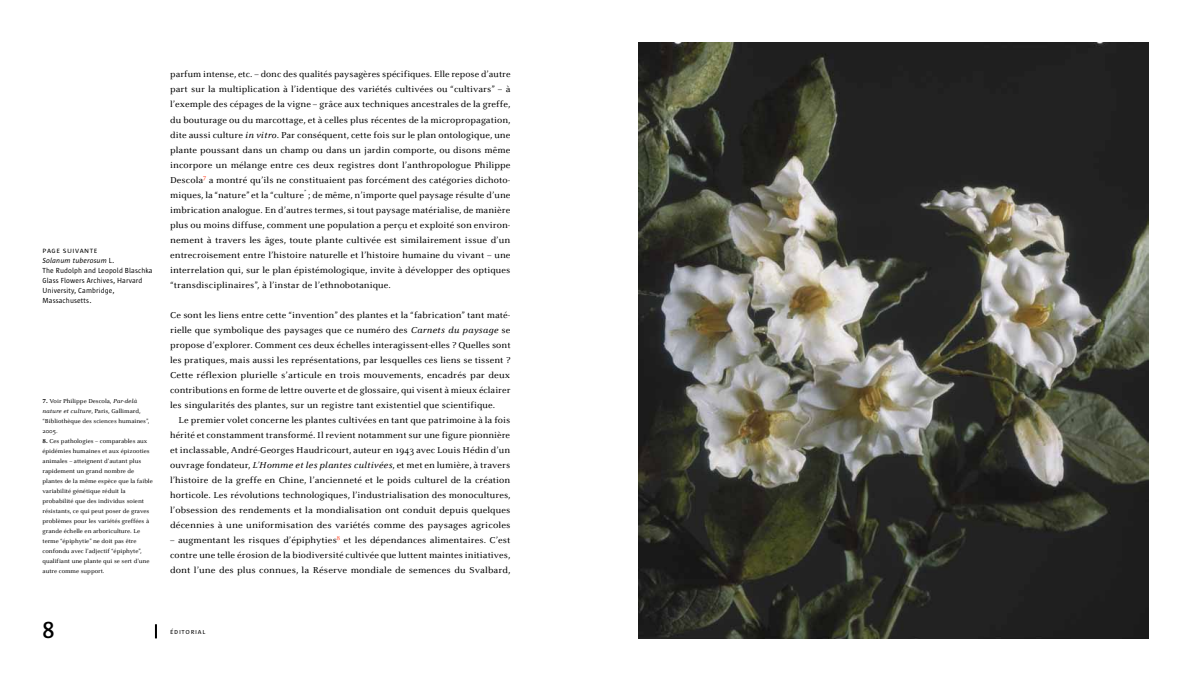
<style>
.page{position:relative;width:1191px;height:681px;background:#fff}
.page>*{position:absolute;margin:0;border:0;box-sizing:border-box;transform-origin:0 0}
.t1{font:600 24px "Sun";color:#000}
.t2{font:9px/15px "Celeste ST";letter-spacing:.01em;color:#000;text-align:justify}
.t3{font:7.5px/10px "Sun";letter-spacing:.015em;color:#000}
.t4{font:7.5px "Sun Caps";letter-spacing:.07em;color:#000}
.t5{font:7px "Sun Caps";letter-spacing:.1em;color:#000}
.t6{font:6px/10px "Celeste ST";color:#000}
.s1{font-style:italic}
.s2{font-family:"Celeste ST SC Bold"}
</style>
<div class="page">
<svg style="left:155px;top:624px;width:2px;height:14px"></svg>
<img style="left:638px;top:43px;width:510px;height:595px">
<p class="t4" style="left:43px;top:246px;width:56px">page suivante</p>
<p class="t3" style="left:43px;top:255px;width:112px"><span class="s1">Solanum tuberosum</span> L.<br>The Rudolph and Leopold Blaschka<br>Glass Flowers Archives, Harvard<br>University, Cambridge,<br>Massachusetts.</p>
<p class="t6" style="left:43px;top:396px;width:108px"><span class="s2">7.</span> Voir Philippe Descola, <span class="s1">Par-delà nature et culture</span>, Paris, Gallimard, “Bibliothèque des sciences humaines”,<br>2005.</p>
<p class="t6" style="left:43px;top:436px;width:112px"><span class="s2">8.</span> Ces pathologies – comparables aux épidémies humaines et aux épizooties animales – atteignent d’autant plus rapidement un grand nombre de plantes de la même espèce que la faible variabilité génétique réduit la probabilité que des individus soient résistants, ce qui peut poser de graves problèmes pour les variétés greffées à grande échelle en arboriculture. Le terme “épiphytie” ne doit pas être confondu avec l’adjectif “épiphyte”, qualifiant une plante qui se sert d’une autre comme support.</p>
<p class="t2" style="left:170px;top:67px;width:342px">parfum intense, etc. – donc des qualités paysagères spécifiques. Elle repose d’autre part sur la multiplication à l’identique des variétés cultivées ou “cultivars” – à l’exemple des cépages de la vigne – grâce aux techniques ancestrales de la greffe, du bouturage ou du marcottage, et à celles plus récentes de la micropropagation, dite aussi culture <span class="s1">in vitro</span>. Par conséquent, cette fois sur le plan ontologique, une plante poussant dans un champ ou dans un jardin comporte, ou disons même incorpore un mélange entre ces deux registres dont l’anthropologue Philippe Descola<sup>7</sup> a montré qu’ils ne constituaient pas forcément des catégories dichoto&shy;miques, la “nature” et la “culture<sup>”</sup> ; de même, n’importe quel paysage résulte d’une imbrication analogue. En d’autres termes, si tout paysage matérialise, de manière plus ou moins diffuse, comment une population a perçu et exploité son environ&shy;nement à travers les âges, toute plante cultivée est similairement issue d’un entrecroisement entre l’histoire naturelle et l’histoire humaine du vivant – une interrelation qui, sur le plan épistémologique, invite à développer des optiques “transdisciplinaires”, à l’instar de l’ethnobotanique.</p>
<p class="t2" style="left:170px;top:307px;width:342px">Ce sont les liens entre cette “invention” des plantes et la “fabrication” tant maté&shy;rielle que symbolique des paysages que ce numéro des <span class="s1">Carnets du paysage</span> se propose d’explorer. Comment ces deux échelles interagissent-elles ? Quelles sont les pratiques, mais aussi les représentations, par lesquelles ces liens se tissent ?<br>Cette réflexion plurielle s’articule en trois mouvements, encadrés par deux contributions en forme de lettre ouverte et de glossaire, qui visent à mieux éclairer les singularités des plantes, sur un registre tant existentiel que scientifique.</p>
<p class="t2" style="left:170px;top:412px;width:342px;text-indent:9px">Le premier volet concerne les plantes cultivées en tant que patrimoine à la fois hérité et constamment transformé. Il revient notamment sur une figure pionnière et inclassable, André-Georges Haudricourt, auteur en 1943 avec Louis Hédin d’un ouvrage fondateur, <span class="s1">L’Homme et les plantes cultivées</span>, et met en lumière, à travers l’histoire de la greffe en Chine, l’ancienneté et le poids culturel de la création horticole. Les révolutions technologiques, l’industrialisation des monocultures, l’obsession des rendements et la mondialisation ont conduit depuis quelques décennies à une uniformisation des variétés comme des paysages agricoles</p>
<p class="t2" style="left:170px;top:532px;width:342px">– augmentant les risques d’épiphyties<sup>8</sup> et les dépendances alimentaires. C’est contre une telle érosion de la biodiversité cultivée que luttent maintes initiatives, dont l’une des plus connues, la Réserve mondiale de semences du Svalbard,</p>
<h1 class="t1" style="left:43px;top:617px;width:13px">8</h1>
<p class="t5" style="left:170px;top:627px;width:37px">éditorial</p>
</div>
